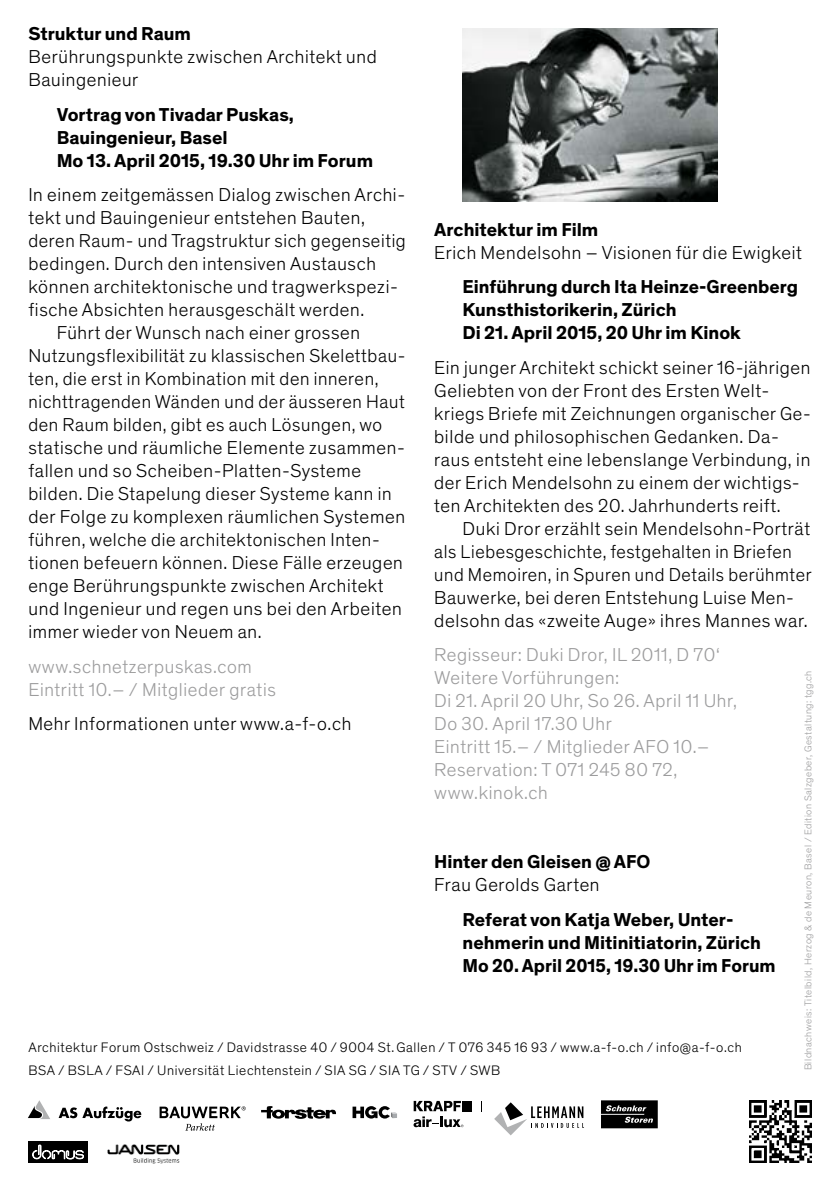
<style>
.page{position:relative;width:840px;height:1191px;background:#fff}
.page>*{position:absolute;margin:0;border:0;box-sizing:border-box;transform-origin:0 0}
.t1{font:300 19px/23px "Theinhardt";letter-spacing:.035em;color:#000}
.t2{font:700 19px/23px "Theinhardt";color:#000}
.t3{font:300 19px/23px "Theinhardt";letter-spacing:.035em;color:#9c9c9d}
.t4{font:300 14px/23px "Theinhardt";letter-spacing:.045em;color:#000}
.t5{font:300 10px "Theinhardt";letter-spacing:.05em;color:#9c9c9d}
</style>
<div class="page">
<div style="left:28px;top:1141px;width:60px;height:21px;background:#000"></div>
<svg style="left:32px;top:1145px;width:51px;height:14px"></svg>
<img style="left:107px;top:1144px;width:72px;height:19px">
<svg style="left:601px;top:1100px;width:56px;height:28px;background:#272727"></svg>
<svg style="left:413px;top:1100px;width:50px;height:27px"></svg>
<div style="left:462px;top:1100px;width:10px;height:11px;background:#000"></div>
<svg style="left:261px;top:1106px;width:75px;height:13px"></svg>
<svg style="left:159px;top:1106px;width:86px;height:24px"></svg>
<svg style="left:352px;top:1106px;width:45px;height:12px"></svg>
<img style="left:749px;top:1100px;width:62px;height:62px">
<svg style="left:28px;top:1100px;width:22px;height:19px"></svg>
<svg style="left:59px;top:1106px;width:82px;height:15px"></svg>
<svg style="left:494px;top:1102px;width:89px;height:33px"></svg>
<img style="left:462px;top:28px;width:255px;height:173px">
<p class="t2" style="left:28px;top:23px;width:164px">Struktur und Raum</p>
<p class="t1" style="left:28px;top:45px;width:350px">Berührungspunkte zwischen Architekt und<br>Bauingenieur</p>
<p class="t2" style="left:57px;top:103px;width:318px">Vortrag von Tivadar Puskas,<br>Bauingenieur, Basel<br>Mo 13. April 2015, 19.30 Uhr im Forum</p>
<p class="t1" style="left:28px;top:183px;width:378px">In einem zeitgemässen Dialog zwischen Archi-</p>
<p class="t1" style="left:28px;top:206px;width:338px">tekt und Bauingenieur entstehen Bauten,</p>
<p class="t1" style="left:28px;top:229px;width:379px">deren Raum- und Tragstruktur sich gegenseitig</p>
<p class="t1" style="left:28px;top:252px;width:349px">bedingen. Durch den intensiven Austausch</p>
<p class="t1" style="left:28px;top:275px;width:368px">können architektonische und tragwerkspezi-</p>
<p class="t1" style="left:28px;top:298px;width:337px">fische Absichten herausgeschält werden.</p>
<p class="t1" style="left:57px;top:321px;width:304px">Führt der Wunsch nach einer grossen</p>
<p class="t1" style="left:28px;top:344px;width:378px">Nutzungsflexibilität zu klassischen Skelettbau-</p>
<p class="t1" style="left:28px;top:367px;width:351px">ten, die erst in Kombination mit den inneren,</p>
<p class="t1" style="left:28px;top:390px;width:377px">nichttragenden Wänden und der äusseren Haut</p>
<p class="t1" style="left:28px;top:413px;width:355px">den Raum bilden, gibt es auch Lösungen, wo</p>
<p class="t1" style="left:28px;top:436px;width:378px">statische und räumliche Elemente zusammen-</p>
<p class="t1" style="left:28px;top:459px;width:334px">fallen und so Scheiben-Platten-Systeme</p>
<p class="t1" style="left:28px;top:482px;width:364px">bilden. Die Stapelung dieser Systeme kann in</p>
<p class="t1" style="left:28px;top:505px;width:378px">der Folge zu komplexen räumlichen Systemen</p>
<p class="t1" style="left:28px;top:528px;width:350px">führen, welche die architektonischen Inten-</p>
<p class="t1" style="left:28px;top:551px;width:376px">tionen befeuern können. Diese Fälle erzeugen</p>
<p class="t1" style="left:28px;top:574px;width:356px">enge Berührungspunkte zwischen Architekt</p>
<p class="t1" style="left:28px;top:597px;width:375px">und Ingenieur und regen uns bei den Arbeiten</p>
<p class="t1" style="left:28px;top:620px;width:235px">immer wieder von Neuem an.</p>
<p class="t3" style="left:28px;top:655px;width:249px">www.schnetzerpuskas.com<br>Eintritt 10.– / Mitglieder gratis</p>
<p class="t1" style="left:28px;top:712px;width:324px">Mehr Informationen unter www.a-f-o.ch</p>
<p class="t2" style="left:434px;top:218px;width:166px">Architektur im Film</p>
<p class="t1" style="left:434px;top:241px;width:369px">Erich Mendelsohn – Visionen für die Ewigkeit</p>
<p class="t2" style="left:462px;top:276px;width:337px">Einführung durch Ita Heinze-Greenberg<br>Kunsthistorikerin, Zürich<br>Di 21. April 2015, 20 Uhr im Kinok</p>
<p class="t1" style="left:434px;top:356px;width:378px">Ein junger Architekt schickt seiner 16-jährigen Geliebten von der Front des Ersten Welt&shy;kriegs Briefe mit Zeichnungen organischer Ge&shy;bilde und philosophischen Gedanken. Da&shy;raus entsteht eine lebenslange Verbindung, in der Erich Mendelsohn zu einem der wichtigs&shy;ten Architekten des 20. Jahrhunderts reift.</p>
<p class="t1" style="left:434px;top:517px;width:379px;text-indent:28px">Duki Dror erzählt sein Mendelsohn-Porträt als Liebesgeschichte, festgehalten in Briefen und Memoiren, in Spuren und Details berühmter Bauwerke, bei deren Entstehung Luise Men&shy;delsohn das «zweite Auge» ihres Mannes war.</p>
<p class="t3" style="left:434px;top:643px;width:304px">Regisseur: Duki Dror, IL 2011, D 70‘<br>Weitere Vorführungen:<br>Di 21. April 20 Uhr, So 26. April 11 Uhr,<br>Do 30. April 17.30 Uhr<br>Eintritt 15.– / Mitglieder AFO 10.–<br>Reservation: T 071 245 80 72, www.kinok.ch</p>
<p class="t5" style="left:802px;top:1070px;width:401px;rotate:-90deg">Bildnachweis: Titelbild, Herzog &amp; de Meuron, Basel / Edition Salzgeber, Gestaltung: tgg.ch</p>
<p class="t2" style="left:434px;top:851px;width:218px">Hinter den Gleisen @ AFO</p>
<p class="t1" style="left:434px;top:873px;width:167px">Frau Gerolds Garten</p>
<p class="t2" style="left:462px;top:908px;width:314px">Referat von Katja Weber, Unter&shy;nehmerin und Mitinitiatorin, Zürich<br>Mo 20. April 2015, 19.30 Uhr im Forum</p>
<p class="t4" style="left:28px;top:1036px;width:714px">Architektur Forum Ostschweiz / Davidstrasse 40 / 9004 St. Gallen / T 076 345 16 93 / www.a-f-o.ch / info@a-f-o.ch<br>BSA / BSLA / FSAI / Universität Liechtenstein / SIA SG / SIA TG / STV / SWB</p>
</div>
